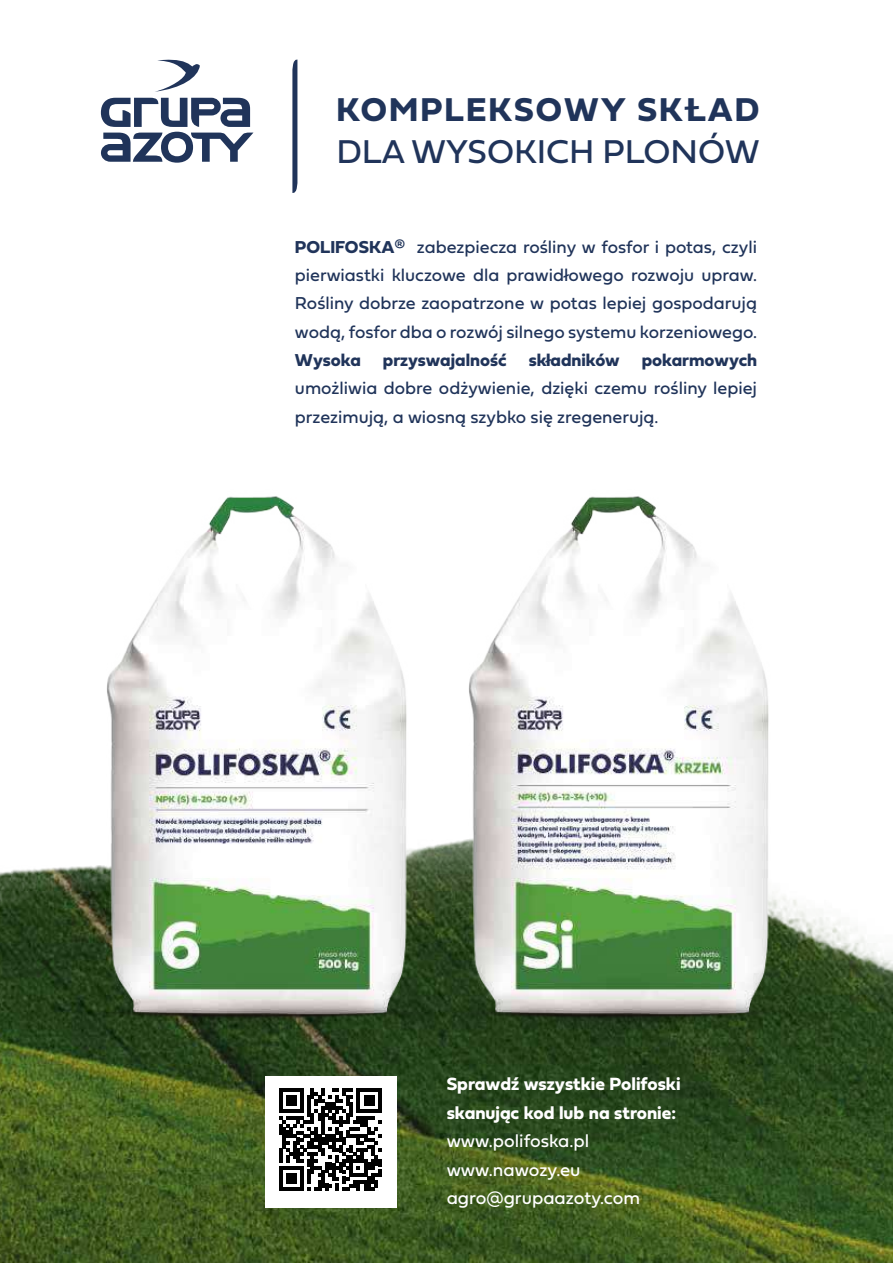
<style>
.page{position:relative;width:893px;height:1263px;background:#fff}
.page>*{position:absolute;margin:0;border:0;box-sizing:border-box;transform-origin:0 0}
.t1{font:34.35px "Fieldwork Geo Regular";color:#20345a}
.t2{font:34.35px "Fieldwork Geo Bold";letter-spacing:.06em;color:#20345a}
.t3{font:18.45px/28.5px "Fieldwork Geo Bold";color:#fff}
.t4{font:18.45px/28.5px "Fieldwork Geo Regular";color:#fff}
.t5{font:18px/28.3px "Fieldwork Geo Regular";color:#20345a;text-align:justify}
.t6{font:18px "Fieldwork Geo Bold";color:#20345a}
.s1{font-family:"Fieldwork Geo Bold"}
</style>
<div class="page">
<img style="left:0;top:871px;width:893px;height:392px">
<div style="left:266px;top:1076px;width:131px;height:131px;background:#fff"></div>
<svg style="left:279px;top:1088px;width:102px;height:103px"></svg>
<svg style="left:101px;top:59px;width:152px;height:104px"></svg>
<svg style="left:292px;top:59px;width:6px;height:134px"></svg>
<img style="left:521px;top:496px;width:361px;height:567px">
<img style="left:12px;top:496px;width:509px;height:567px">
<h1 class="t2" style="left:336px;top:83px;width:425px">KOMPLEKSOWY SKŁAD</h1>
<h1 class="t1" style="left:336px;top:124px;width:425px">DLA WYSOKICH PLONÓW</h1>
<p class="t5" style="left:295px;top:232px;width:464px"><span class="s1">POLIFOSKA</span>® zabezpiecza rośliny w fosfor i potas, czyli pierwiastki kluczowe dla prawidłowego rozwoju upraw.<br>Rośliny dobrze zaopatrzone w potas lepiej gospodarują wodą, fosfor dba o rozwój silnego systemu korzeniowego.</p>
<p class="t6" style="left:295px;top:346px;width:464px">Wysoka przyswajalność składników pokarmowych</p>
<p class="t5" style="left:295px;top:373px;width:464px">umożliwia dobre odżywienie, dzięki czemu rośliny lepiej przezimują, a wiosną szybko się zregenerują.</p>
<p class="t3" style="left:447px;top:1069px;width:235px">Sprawdź wszystkie Polifoski skanując kod lub na stronie:</p>
<p class="t4" style="left:447px;top:1126px;width:195px">www.polifoska.pl www.nawozy.eu agro@grupaazoty.com</p>
</div>
